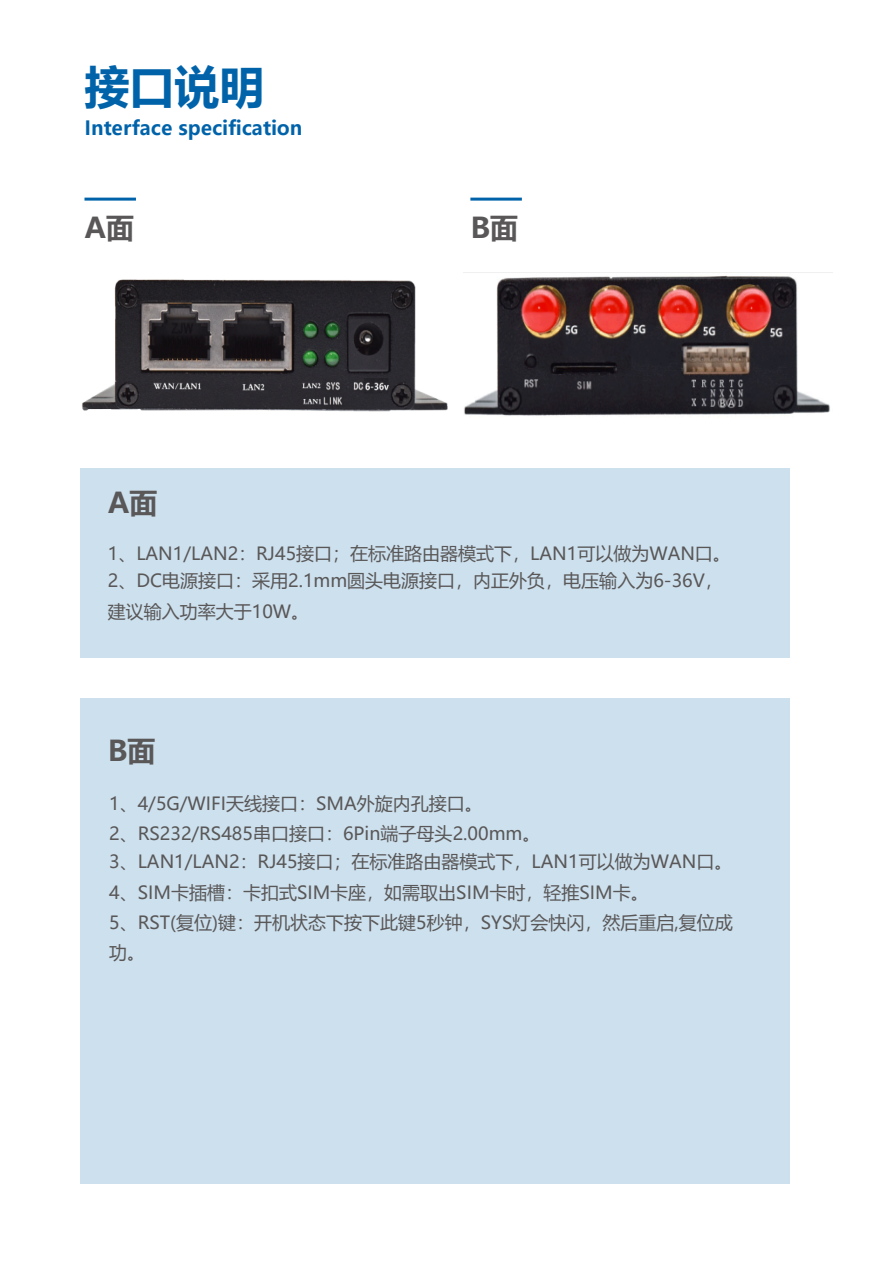
<style>
.page{position:relative;width:893px;height:1263px;background:#fff}
.page>*{position:absolute;margin:0;border:0;box-sizing:border-box;transform-origin:0 0}
.t1{font:700 45px "Microsoft Ya Hei";color:#0063aa}
.t2{font:700 28.5px "Microsoft Ya Hei";color:#595757}
.t3{font:700 19.5px "Microsoft Ya Hei";color:#0063aa}
.t4{font:18px/30px "Microsoft Ya Hei";color:#595757}
</style>
<div class="page">
<div style="left:80px;top:698px;width:709px;height:485px;background:#cde0ee"></div>
<div style="left:80px;top:468px;width:709px;height:190px;background:#cde0ee"></div>
<hr style="left:84px;top:198px;width:52px;height:3px;background:#0063aa">
<hr style="left:470px;top:198px;width:52px;height:3px;background:#0063aa">
<img style="left:82px;top:279px;width:366px;height:133px">
<img style="left:463px;top:272px;width:370px;height:144px">
<h1 class="t1" style="left:84px;top:56px;width:181px">接口说明</h1>
<p class="t3" style="left:84px;top:115px;width:219px">Interface specification</p>
<h2 class="t2" style="left:84px;top:208px;width:51px">A面</h2>
<h2 class="t2" style="left:470px;top:208px;width:49px">B面</h2>
<h2 class="t2" style="left:108px;top:483px;width:51px">A面</h2>
<p class="t4" style="left:108px;top:539px;width:625px;line-height:27.3px">1、LAN1/LAN2：RJ45接口；在标准路由器模式下，LAN1可以做为WAN口。<br>2、DC电源接口：采用2.1mm圆头电源接口，内正外负，电压输入为6-36V，</p>
<p class="t4" style="left:108px;top:596px;width:203px">建议输入功率大于10W。</p>
<h2 class="t2" style="left:108px;top:730px;width:49px">B面</h2>
<p class="t4" style="left:109px;top:788px;width:433px">1、4/5G/WIFI天线接口：SMA外旋内孔接口。<br>2、RS232/RS485串口接口：6Pin端子母头2.00mm。</p>
<p class="t4" style="left:109px;top:846px;width:625px">3、LAN1/LAN2：RJ45接口；在标准路由器模式下，LAN1可以做为WAN口。4、SIM卡插槽：卡扣式SIM卡座，如需取出SIM卡时，轻推SIM卡。<br>5、RST(复位)键：开机状态下按下此键5秒钟，SYS灯会快闪，然后重启,复位成功。</p>
</div>
